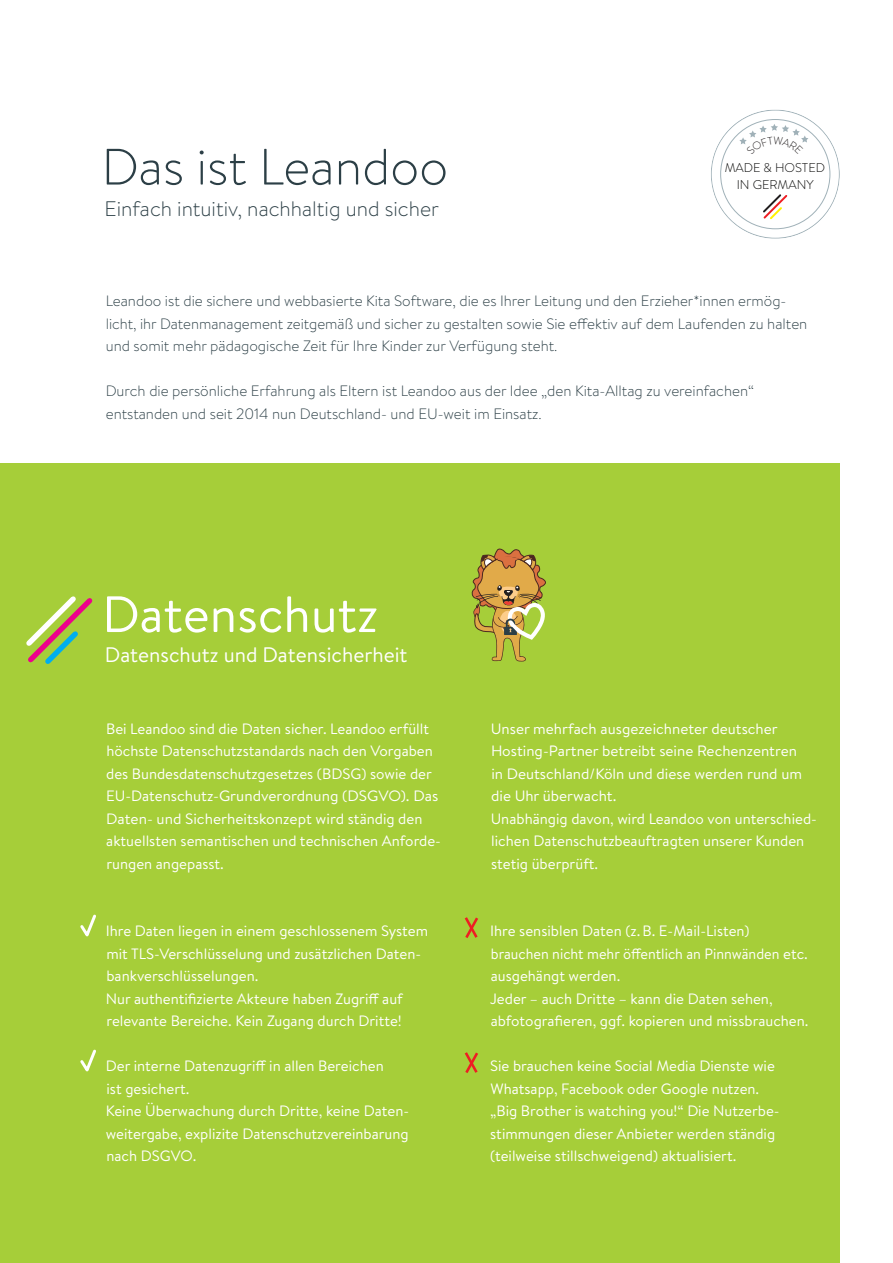
<style>
.page{position:relative;width:893px;height:1263px;background:#fff}
.page>*{position:absolute;margin:0;border:0;box-sizing:border-box;transform-origin:0 0}
.t1{font:300 51px "Brandon Text";color:#2c3f46}
.t2{font:51px "Brandon Text";color:#fff}
.t3{font:300 21px "Brandon Text";color:#2c3f46}
.t4{font:21px "Brandon Text";color:#fff}
.t5{font:15px/22.5px "Brandon Text";color:#fff}
.t6{font:300 15px/22.5px "Brandon Text";color:#2c3f46}
.t7{font:300 12.75px/16.4px "Brandon Text";color:#050504;text-align:center}
</style>
<div class="page">
<div style="left:0;top:464px;width:840px;height:799px;background:#a6ce39"></div>
<svg style="left:26px;top:596px;width:67px;height:68px"></svg>
<svg style="left:471px;top:548px;width:75px;height:113px"></svg>
<svg style="left:80px;top:914px;width:16px;height:23px"></svg>
<svg style="left:80px;top:1049px;width:16px;height:23px"></svg>
<svg style="left:464px;top:917px;width:14px;height:21px"></svg>
<svg style="left:464px;top:1052px;width:14px;height:21px"></svg>
<svg style="left:720px;top:119px;width:111px;height:111px"></svg>
<h1 class="t1" style="left:102px;top:132px;width:348px">Das ist Leandoo</h1>
<h2 class="t3" style="left:105px;top:195px;width:336px">Einfach intuitiv, nachhaltig und sicher</h2>
<p class="t7" style="left:725px;top:159px;width:102px">MADE &amp; HOSTED<br>IN GERMANY</p>
<p class="t6" style="left:106px;top:289px;width:703px">Leandoo ist die sichere und webbasierte Kita Software, die es Ihrer Leitung und den Erzieher*innen ermög&shy;licht, ihr Datenmanagement zeitgemäß und sicher zu gestalten sowie Sie effektiv auf dem Laufenden zu halten und somit mehr pädagogische Zeit für Ihre Kinder zur Verfügung steht.</p>
<p class="t6" style="left:106px;top:379px;width:650px">Durch die persönliche Erfahrung als Eltern ist Leandoo aus der Idee „den Kita-Alltag zu vereinfachen“ entstanden und seit 2014 nun Deutschland- und EU-weit im Einsatz.</p>
<h1 class="t2" style="left:102px;top:579px;width:277px">Datenschutz</h1>
<h2 class="t4" style="left:105px;top:640px;width:304px">Datenschutz und Datensicherheit</h2>
<p class="t5" style="left:106px;top:717px;width:336px">Bei Leandoo sind die Daten sicher. Leandoo erfüllt höchste Datenschutzstandards nach den Vorgaben des Bundesdatenschutzgesetzes (BDSG) sowie der EU-Datenschutz-Grundverordnung (DSGVO). Das Daten- und Sicherheitskonzept wird ständig den aktuellsten semantischen und technischen Anforde&shy;rungen angepasst.</p>
<p class="t5" style="left:491px;top:717px;width:328px">Unser mehrfach ausgezeichneter deutscher Hosting-Partner betreibt seine Rechenzentren<br>in Deutschland/Köln und diese werden rund um die Uhr überwacht.<br>Unabhängig davon, wird Leandoo von unterschied&shy;lichen Datenschutzbeauftragten unserer Kunden stetig überprüft.</p>
<p class="t5" style="left:106px;top:919px;width:324px">Ihre Daten liegen in einem geschlossenem System mit TLS-Verschlüsselung und zusätzlichen Daten&shy;bankverschlüsselungen.<br>Nur authentifizierte Akteure haben Zugriff auf relevante Bereiche. Kein Zugang durch Dritte!</p>
<p class="t5" style="left:106px;top:1054px;width:305px">Der interne Datenzugriff in allen Bereichen<br>ist gesichert.<br>Keine Überwachung durch Dritte, keine Daten&shy;weitergabe, explizite Datenschutzvereinbarung nach DSGVO.</p>
<p class="t5" style="left:490px;top:919px;width:320px">Ihre sensiblen Daten (z.B. E-Mail-Listen) brauchen nicht mehr öffentlich an Pinnwänden etc. ausgehängt werden.<br>Jeder – auch Dritte – kann die Daten sehen, abfotografieren, ggf. kopieren und missbrauchen.</p>
<p class="t5" style="left:490px;top:1054px;width:291px">Sie brauchen keine Social Media Dienste wie Whatsapp, Facebook oder Google nutzen. „Big Brother is watching you!“ Die Nutzerbe&shy;stimmungen dieser Anbieter werden ständig (teilweise stillschweigend) aktualisiert.</p>
</div>
